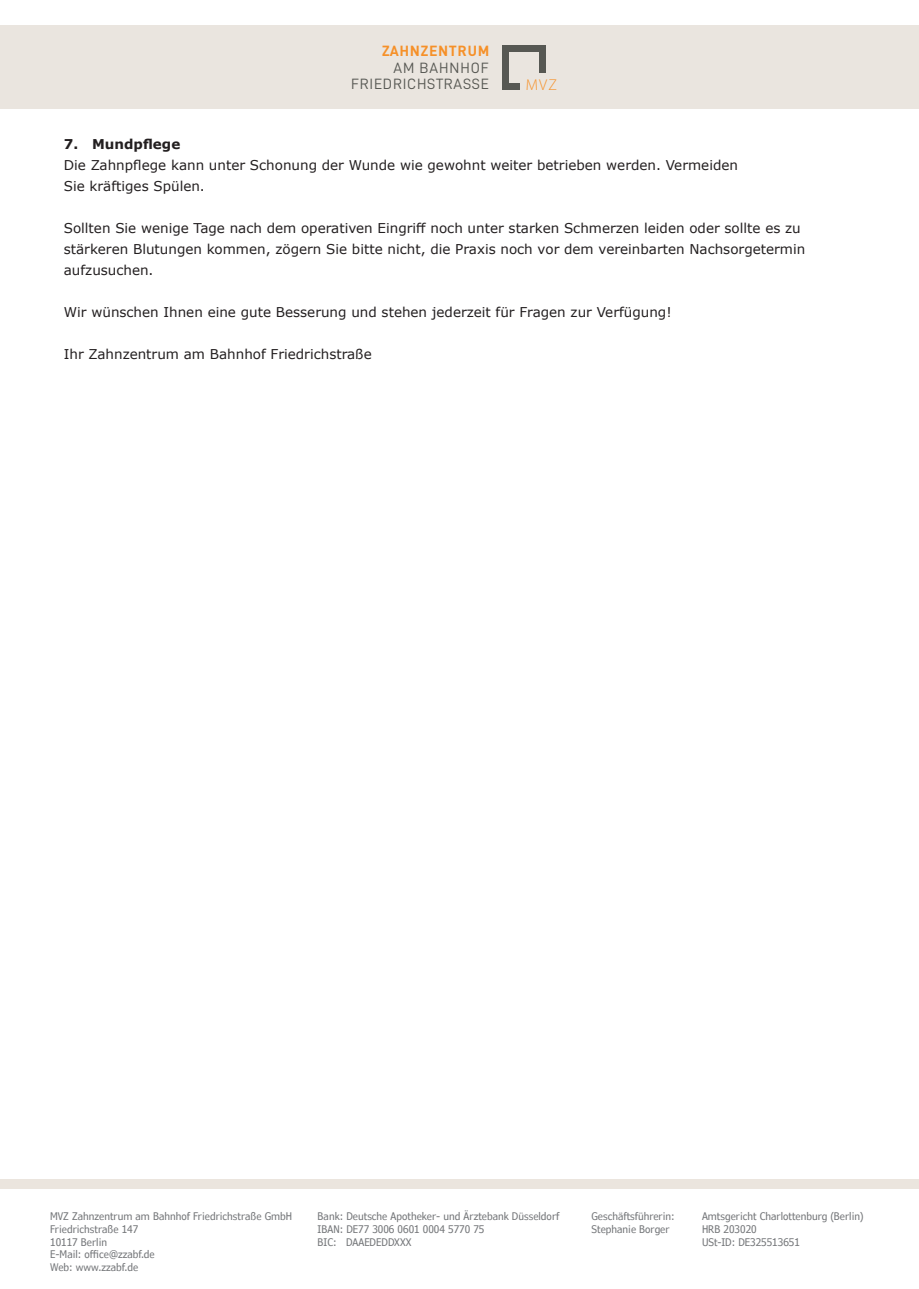
<style>
.page{position:relative;width:919px;height:1289px;background:#fff}
.page>*{position:absolute;margin:0;border:0;box-sizing:border-box;transform-origin:0 0}
.t1{font:15px/16.8px "D DIN";letter-spacing:.05em;color:#575853;text-align:right}
.t2{font:15px "D DIN Bold";letter-spacing:.075em;color:#f69028}
.t3{font:13.5px/21px "Verdana";color:#231f20}
.t4{font:700 13.5px "Verdana";color:#231f20}
.t5{font:condensed 10.5px/12.6px "Verdana Pro";color:#76787b}
</style>
<div class="page">
<div style="left:0;top:26px;width:918px;height:83px;background:#eae5df"></div>
<div style="left:502px;top:46px;width:43px;height:6px;background:#575853"></div>
<div style="left:502px;top:46px;width:7px;height:43px;background:#575853"></div>
<div style="left:502px;top:83px;width:18px;height:6px;background:#575853"></div>
<div style="left:539px;top:46px;width:7px;height:27px;background:#575853"></div>
<div style="left:0;top:1179px;width:918px;height:9px;background:#ebe5de"></div>
<p class="t2" style="left:382px;top:43px;width:108px">ZAHNZENTRUM</p>
<p class="t1" style="left:351px;top:59px;width:139px">AM BAHNHOF<br>FRIEDRICHSTRASSE</p>
<p class="t4" style="left:64px;top:135px;width:118px">7. Mundpflege</p>
<p class="t3" style="left:64px;top:155px;width:675px">Die Zahnpflege kann unter Schonung der Wunde wie gewohnt weiter betrieben werden. Vermeiden</p>
<p class="t3" style="left:64px;top:176px;width:143px">Sie kräftiges Spülen.</p>
<p class="t3" style="left:64px;top:218px;width:743px">Sollten Sie wenige Tage nach dem operativen Eingriff noch unter starken Schmerzen leiden oder sollte es zu stärkeren Blutungen kommen, zögern Sie bitte nicht, die Praxis noch vor dem vereinbarten Nachsorgetermin aufzusuchen.</p>
<p class="t3" style="left:64px;top:302px;width:609px">Wir wünschen Ihnen eine gute Besserung und stehen jederzeit für Fragen zur Verfügung!</p>
<p class="t3" style="left:64px;top:344px;width:309px">Ihr Zahnzentrum am Bahnhof Friedrichstraße</p>
<p class="t5" style="left:50px;top:1210px;width:243px">MVZ Zahnzentrum am Bahnhof Friedrichstraße GmbH<br>Friedrichstraße 147<br>10117 Berlin<br>E-Mail: office@zzabf.de<br>Web: www.zzabf.de</p>
<p class="t5" style="left:317px;top:1210px;width:243px">Bank: Deutsche Apotheker- und Ärztebank Düsseldorf<br>IBAN: DE77 3006 0601 0004 5770 75<br>BIC: DAAEDEDDXXX</p>
<p class="t5" style="left:591px;top:1210px;width:85px">Geschäftsführerin:<br>Stephanie Borger</p>
<p class="t5" style="left:702px;top:1210px;width:163px">Amtsgericht Charlottenburg (Berlin)<br>HRB 203020<br>USt-ID: DE325513651</p>
</div>
